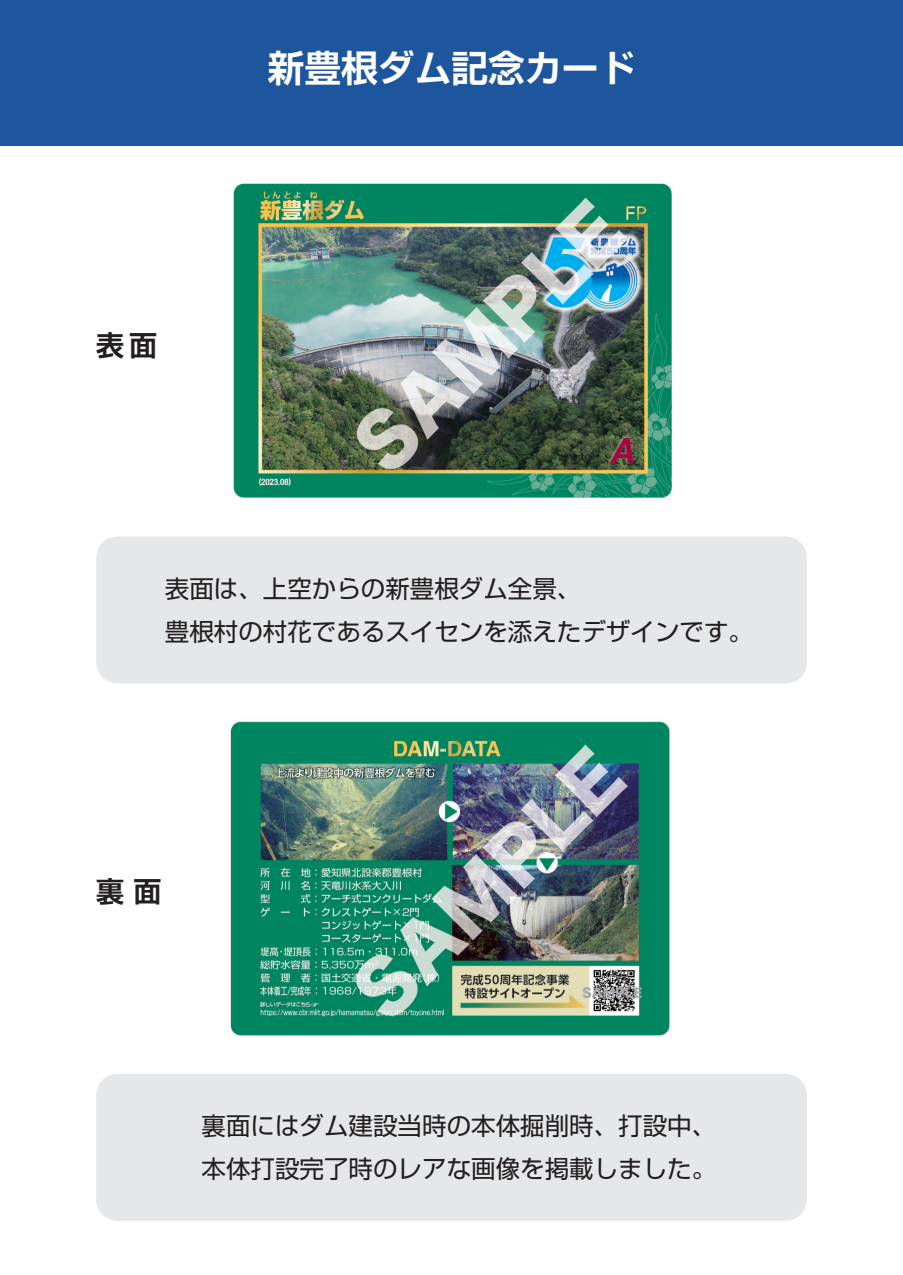
<style>
.page{position:relative;width:903px;height:1275px;background:#fff}
.page>*{position:absolute;margin:0;border:0;box-sizing:border-box;transform-origin:0 0}
.t1{font:700 36.75px "Shin Go Pr 6 N De";color:#fff}
.t2{font:700 28px "Shin Go Pr 6 N De";color:#231f20}
.t3{font:24.5px/42.9px "Shin Go Pr 6 N";color:#231f20}
</style>
<div class="page">
<div style="left:0;top:0;width:903px;height:145px;background:#1e569d"></div>
<img style="left:233px;top:183px;width:439px;height:315px">
<img style="left:230px;top:721px;width:440px;height:315px">
<div style="left:96px;top:536px;width:711px;height:147px;background:#e6e7e9;border-radius:21px"></div>
<div style="left:96px;top:1074px;width:711px;height:147px;background:#e6e7e9;border-radius:21px"></div>
<h1 class="t1" style="left:268px;top:38px;width:369px">新豊根ダム記念カード</h1>
<p class="t2" style="left:96px;top:322px;width:63px">表面</p>
<p class="t3" style="left:165px;top:566px;width:589px">表面は、上空からの新豊根ダム全景、<br>豊根村の村花であるスイセンを添えたデザインです。</p>
<p class="t2" style="left:96px;top:868px;width:67px">裏 面</p>
<p class="t3" style="left:202px;top:1103px;width:516px">裏面にはダム建設当時の本体掘削時、打設中、本体打設完了時のレアな画像を掲載しました。</p>
</div>
